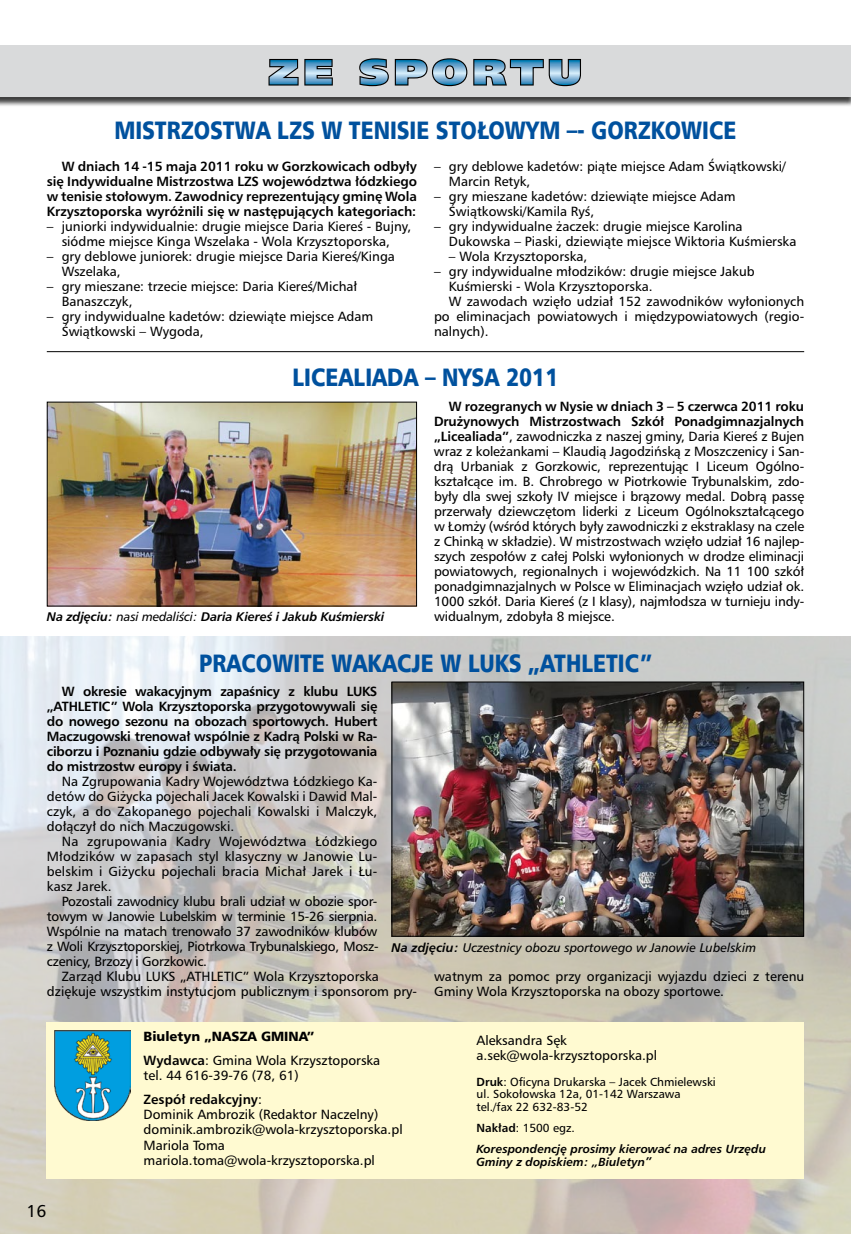
<style>
.page{position:relative;width:851px;height:1234px;background:#fff}
.page>*{position:absolute;margin:0;border:0;box-sizing:border-box;transform-origin:0 0}
.t1{font:33.6px "Humnst 777 X Blk PL";letter-spacing:.1em;color:#fff;scale:1.25 1}
.t2{font:24px "Humnst 777 Blk PL";color:#00519e;scale:.85 1}
.t3{font:16.5px "Humnst 777 PL";color:#000}
.t4{font:12.75px/15px "Humnst 777 PL";color:#000}
.t5{font:700 12.75px/15px "Humnst 777 PL";letter-spacing:-.015em;color:#000;text-align:justify}
.t6{font:12.75px "Humnst 777 Blk PL";color:#000}
.t7{font:italic 12px "Humnst 777 PL";color:#000}
.t8{font:italic 700 12px "Humnst 777 PL";letter-spacing:-.01em;color:#000}
.t9{font:11.25px/12.6px "Humnst 777 PL";color:#000}
.t10{font:italic 700 11.25px/21.1px "Humnst 777 PL";color:#000}
.s1{font-weight:400}
.s2{font-weight:700}
.s3{font-style:normal}
.s4{font-weight:400;font-style:normal}
</style>
<div class="page">
<img style="left:0;top:636px;width:850px;height:597px">
<img style="left:49px;top:403px;width:366px;height:201px">
<div style="left:47px;top:401px;width:370px;height:205px;border:1px solid #000"></div>
<hr style="left:47px;top:351px;width:757px;height:1px;background:#000">
<img style="left:393px;top:683px;width:409px;height:251px">
<div style="left:391px;top:681px;width:413px;height:255px;border:1px solid #000"></div>
<div style="left:47px;top:1021px;width:757px;height:157px;background:#fffad1"></div>
<img style="left:55px;top:1030px;width:76px;height:89px">
<div style="left:0;top:47px;width:850px;height:60px;background:#000;opacity:.75"></div>
<div style="left:0;top:45px;width:850px;height:51px;background:#d9dadb"></div>
<svg style="left:268px;top:59px;width:65px;height:27px"></svg>
<svg style="left:359px;top:58px;width:222px;height:29px"></svg>
<h1 class="t1" style="left:268px;top:50px;width:252px">ZE SPORTU</h1>
<h2 class="t2" style="left:114px;top:114px;width:733px">MISTRZOSTWA LZS W TENISIE STOŁOWYM –- GORZKOWICE</h2>
<p class="t5" style="left:47px;top:159px;width:371px;text-indent:15px">W dniach 14 -15 maja 2011 roku w Gorzkowicach odbyły się Indywidualne Mistrzostwa LZS województwa łódzkiego w tenisie stołowym. Zawodnicy reprezentujący gminę Wola Krzysztoporska wyróżnili się w następujących kategoriach:</p>
<p class="t4" style="left:47px;top:219px;width:366px;text-align:center">– juniorki indywidualnie: drugie miejsce Daria Kiereś - Bujny, siódme miejsce Kinga Wszelaka - Wola Krzysztoporska,</p>
<p class="t4" style="left:62px;top:249px;width:335px;text-indent:-15px">– gry deblowe juniorek: drugie miejsce Daria Kiereś/Kinga<br>Wszelaka,</p>
<p class="t4" style="left:62px;top:279px;width:297px;text-indent:-15px">– gry mieszane: trzecie miejsce: Daria Kiereś/Michał<br>Banaszczyk,</p>
<p class="t4" style="left:62px;top:309px;width:313px;text-indent:-15px">– gry indywidualne kadetów: dziewiąte miejsce Adam<br>Świątkowski – Wygoda,</p>
<p class="t4" style="left:449px;top:159px;width:338px;text-indent:-15px">– gry deblowe kadetów: piąte miejsce Adam Świątkowski/<br>Marcin Retyk,</p>
<p class="t4" style="left:449px;top:189px;width:288px;text-indent:-15px">– gry mieszane kadetów: dziewiąte miejsce Adam<br>Świątkowski/Kamila Ryś,</p>
<p class="t4" style="left:449px;top:219px;width:349px;text-indent:-15px">– gry indywidualne żaczek: drugie miejsce Karolina<br>Dukowska – Piaski, dziewiąte miejsce Wiktoria Kuśmierska</p>
<p class="t4" style="left:449px;top:249px;width:140px">– Wola Krzysztoporska,</p>
<p class="t4" style="left:434px;top:264px;width:322px">– gry indywidualne młodzików: drugie miejsce Jakub</p>
<p class="t4" style="left:449px;top:279px;width:205px">Kuśmierski - Wola Krzysztoporska.</p>
<p class="t4" style="left:449px;top:294px;width:357px">W zawodach wzięło udział 152 zawodników wyłonionych</p>
<p class="t4" style="left:434px;top:309px;width:371px">po eliminacjach powiatowych i międzypowiatowych (regio-</p>
<p class="t4" style="left:434px;top:323px;width:56px">nalnych).</p>
<h2 class="t2" style="left:292px;top:361px;width:314px">LICEALIADA – NYSA 2011</h2>
<p class="t8" style="left:47px;top:609px;width:339px">Na zdjęciu: <span class="s1">nasi medaliści:</span> Daria Kiereś i Jakub Kuśmierski</p>
<p class="t4" style="left:434px;top:398px;width:372px;text-align:justify;text-indent:15px"><span class="s2">W rozegranych w Nysie w dniach 3 – 5 czerwca 2011 roku Drużynowych Mistrzostwach Szkół Ponadgimnazjalnych „Licealiada”</span>, zawodniczka z naszej gminy, Daria Kiereś z Bujen wraz z koleżankami – Klaudią Jagodzińską z Moszczenicy i San&shy;drą Urbaniak z Gorzkowic, reprezentując I Liceum Ogólno&shy;kształcące im. B. Chrobrego w Piotrkowie Trybunalskim, zdo&shy;były dla swej szkoły IV miejsce i brązowy medal. Dobrą passę przerwały dziewczętom liderki z Liceum Ogólnokształcącego w Łomży (wśród których były zawodniczki z ekstraklasy na czele z Chinką w składzie). W mistrzostwach wzięło udział 16 najlep&shy;szych zespołów z całej Polski wyłonionych w drodze eliminacji powiatowych, regionalnych i wojewódzkich. Na 11 100 szkół ponadgimnazjalnych w Polsce w Eliminacjach wzięło udział ok.<br>1000 szkół. Daria Kiereś (z I klasy), najmłodsza w turnieju indy&shy;widualnym, zdobyła 8 miejsce.</p>
<h2 class="t2" style="left:199px;top:646px;width:534px">PRACOWITE WAKACJE W LUKS „ATHLETIC”</h2>
<p class="t5" style="left:47px;top:683px;width:332px;text-indent:15px">W okresie wakacyjnym zapaśnicy z klubu LUKS „ATHLETIC” Wola Krzysztoporska przygotowywali się do nowego sezonu na obozach sportowych. Hubert Maczugowski trenował wspólnie z Kadrą Polski w Ra&shy;ciborzu i Poznaniu gdzie odbywały się przygotowania do mistrzostw europy i świata.</p>
<p class="t4" style="left:47px;top:773px;width:332px;text-align:justify;text-indent:15px">Na Zgrupowania Kadry Województwa Łódzkiego Ka&shy;detów do Giżycka pojechali Jacek Kowalski i Dawid Mal&shy;czyk, a do Zakopanego pojechali Kowalski i Malczyk, dołączył do nich Maczugowski.</p>
<p class="t4" style="left:47px;top:833px;width:332px;text-align:justify;text-indent:15px">Na zgrupowania Kadry Województwa Łódzkiego Młodzików w zapasach styl klasyczny w Janowie Lu&shy;belskim i Giżycku pojechali bracia Michał Jarek i Łu&shy;kasz Jarek.</p>
<p class="t4" style="left:47px;top:893px;width:333px;text-align:justify;text-indent:15px">Pozostali zawodnicy klubu brali udział w obozie spor&shy;towym w Janowie Lubelskim w terminie 15-26 sierpnia.<br>Wspólnie na matach trenowało 37 zawodników klubów z Woli Krzysztoporskiej, Piotrkowa Trybunalskiego, Mosz&shy;czenicy, Brzozy i Gorzkowic.</p>
<p class="t4" style="left:47px;top:968px;width:371px;text-indent:15px">Zarząd Klubu LUKS „ATHLETIC” Wola Krzysztoporska dziękuje wszystkim instytucjom publicznym i sponsorom pry-</p>
<p class="t4" style="left:434px;top:968px;width:371px">watnym za pomoc przy organizacji wyjazdu dzieci z terenu<br>Gminy Wola Krzysztoporska na obozy sportowe.</p>
<p class="t7" style="left:391px;top:939px;width:366px"><span class="s2">Na zdjęciu:</span> Uczestnicy obozu sportowego w Janowie Lubelskim</p>
<p class="t3" style="left:27px;top:1200px;width:21px">16</p>
<p class="t6" style="left:144px;top:1027px;width:172px">Biuletyn „NASZA GMINA”</p>
<p class="t4" style="left:144px;top:1051px;width:238px"><span class="s2">Wydawca</span>: Gmina Wola Krzysztoporska tel. 44 616-39-76 (78, 61)</p>
<p class="t4" style="left:144px;top:1090px;width:260px"><span class="s2">Zespół redakcyjny</span>:<br>Dominik Ambrozik (Redaktor Naczelny) dominik.ambrozik@wola-krzysztoporska.pl<br>Mariola Toma mariola.toma@wola-krzysztoporska.pl</p>
<p class="t4" style="left:476px;top:1032px;width:182px">Aleksandra Sęk a.sek@wola-krzysztoporska.pl</p>
<p class="t9" style="left:476px;top:1074px;width:241px"><span class="s2">Druk</span>: Oficyna Drukarska – Jacek Chmielewski ul. Sokołowska 12a, 01-142 Warszawa tel./fax 22 632-83-52</p>
<p class="t10" style="left:476px;top:1116px;width:291px"><span class="s3">Nakład</span><span class="s4">: 1500 egz.<br></span>Korespondencję prosimy kierować na adres Urzędu</p>
<p class="t10" style="left:476px;top:1150px;width:176px">Gminy z dopiskiem: „Biuletyn”</p>
</div>
